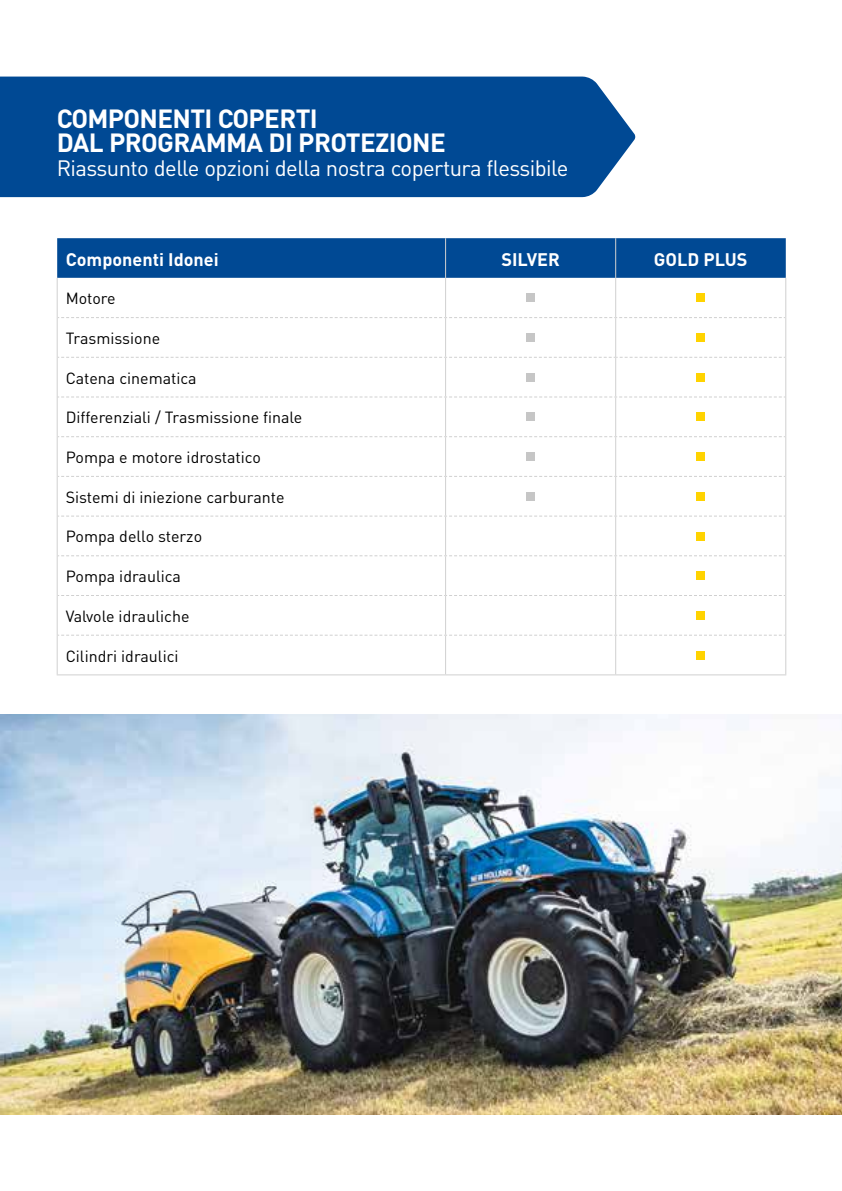
<style>
.page{position:relative;width:842px;height:1191px;background:#fff}
.page>*{position:absolute;margin:0;border:0;box-sizing:border-box;transform-origin:0 0}
.t1{font:700 26px/24px "DIN";letter-spacing:-.025em;color:#fff}
.t2{font:22px "DIN";letter-spacing:-.025em;color:#fff}
.t3{font:700 18px "DIN";color:#fff}
.t4{font:16px "DIN";color:#000}
</style>
<div class="page">
<img style="left:0;top:714px;width:842px;height:400px">
<div style="left:0;top:77px;width:635px;height:120px;background:#004994"></div>
<div style="left:57px;top:238px;width:729px;height:40px;background:#004994"></div>
<svg style="left:58px;top:356px;width:557px;height:280px"></svg>
<svg style="left:616px;top:318px;width:169px;height:342px"></svg>
<hr style="left:445px;top:238px;width:1px;height:40px;background:#d0d0d0">
<hr style="left:615px;top:238px;width:1px;height:40px;background:#d0d0d0">
<hr style="left:57px;top:278px;width:1px;height:39px;background:#d0d0d0">
<hr style="left:445px;top:278px;width:1px;height:39px;background:#d0d0d0">
<hr style="left:615px;top:278px;width:1px;height:39px;background:#d0d0d0">
<hr style="left:57px;top:317px;width:1px;height:40px;background:#d0d0d0">
<hr style="left:445px;top:318px;width:1px;height:39px;background:#d0d0d0">
<hr style="left:57px;top:357px;width:1px;height:40px;background:#d0d0d0">
<hr style="left:445px;top:358px;width:1px;height:38px;background:#d0d0d0">
<hr style="left:57px;top:397px;width:1px;height:40px;background:#d0d0d0">
<hr style="left:445px;top:397px;width:1px;height:39px;background:#d0d0d0">
<hr style="left:615px;top:397px;width:1px;height:39px;background:#d0d0d0">
<hr style="left:785px;top:397px;width:1px;height:40px;background:#d0d0d0">
<hr style="left:57px;top:437px;width:1px;height:39px;background:#d0d0d0">
<hr style="left:445px;top:437px;width:1px;height:39px;background:#d0d0d0">
<hr style="left:615px;top:437px;width:1px;height:39px;background:#d0d0d0">
<hr style="left:785px;top:437px;width:1px;height:39px;background:#d0d0d0">
<hr style="left:57px;top:476px;width:1px;height:40px;background:#d0d0d0">
<hr style="left:445px;top:477px;width:1px;height:38px;background:#d0d0d0">
<hr style="left:615px;top:477px;width:1px;height:38px;background:#d0d0d0">
<hr style="left:785px;top:476px;width:1px;height:40px;background:#d0d0d0">
<hr style="left:57px;top:516px;width:1px;height:40px;background:#d0d0d0">
<hr style="left:445px;top:516px;width:1px;height:39px;background:#d0d0d0">
<hr style="left:615px;top:516px;width:1px;height:39px;background:#d0d0d0">
<hr style="left:785px;top:516px;width:1px;height:40px;background:#d0d0d0">
<hr style="left:57px;top:556px;width:1px;height:39px;background:#d0d0d0">
<hr style="left:445px;top:556px;width:1px;height:39px;background:#d0d0d0">
<hr style="left:615px;top:556px;width:1px;height:39px;background:#d0d0d0">
<hr style="left:785px;top:556px;width:1px;height:39px;background:#d0d0d0">
<hr style="left:57px;top:595px;width:1px;height:40px;background:#d0d0d0">
<hr style="left:445px;top:596px;width:1px;height:38px;background:#d0d0d0">
<hr style="left:615px;top:596px;width:1px;height:38px;background:#d0d0d0">
<hr style="left:785px;top:595px;width:1px;height:40px;background:#d0d0d0">
<hr style="left:57px;top:635px;width:1px;height:39px;background:#d0d0d0">
<hr style="left:445px;top:635px;width:1px;height:39px;background:#d0d0d0">
<hr style="left:615px;top:635px;width:1px;height:39px;background:#d0d0d0">
<hr style="left:785px;top:635px;width:1px;height:39px;background:#d0d0d0">
<hr style="left:57px;top:674px;width:389px;height:1px;background:#d0d0d0">
<hr style="left:446px;top:674px;width:170px;height:1px;background:#d0d0d0">
<hr style="left:616px;top:674px;width:170px;height:1px;background:#d0d0d0">
<svg style="left:58px;top:317px;width:727px;height:1px"></svg>
<svg style="left:58px;top:357px;width:727px;height:1px"></svg>
<svg style="left:58px;top:396px;width:727px;height:1px"></svg>
<svg style="left:58px;top:436px;width:727px;height:1px"></svg>
<svg style="left:58px;top:476px;width:727px;height:1px"></svg>
<svg style="left:58px;top:515px;width:727px;height:1px"></svg>
<svg style="left:58px;top:555px;width:727px;height:1px"></svg>
<svg style="left:58px;top:595px;width:727px;height:1px"></svg>
<svg style="left:58px;top:634px;width:727px;height:1px"></svg>
<hr style="left:785px;top:278px;width:1px;height:39px;background:#d0d0d0">
<hr style="left:785px;top:317px;width:1px;height:40px;background:#d0d0d0">
<hr style="left:785px;top:357px;width:1px;height:40px;background:#d0d0d0">
<hr style="left:615px;top:318px;width:1px;height:39px;background:#d0d0d0">
<hr style="left:615px;top:357px;width:1px;height:39px;background:#d0d0d0">
<div style="left:526px;top:293px;width:9px;height:9px;background:#c6c6c6"></div>
<div style="left:696px;top:293px;width:9px;height:9px;background:#ffd300"></div>
<div style="left:526px;top:333px;width:9px;height:9px;background:#c6c6c6"></div>
<div style="left:696px;top:333px;width:9px;height:9px;background:#ffd300"></div>
<div style="left:526px;top:373px;width:9px;height:8px;background:#c6c6c6"></div>
<div style="left:696px;top:373px;width:9px;height:8px;background:#ffd300"></div>
<div style="left:526px;top:413px;width:9px;height:8px;background:#c6c6c6"></div>
<div style="left:696px;top:413px;width:9px;height:8px;background:#ffd300"></div>
<div style="left:526px;top:452px;width:9px;height:9px;background:#c6c6c6"></div>
<div style="left:696px;top:452px;width:9px;height:9px;background:#ffd300"></div>
<div style="left:526px;top:492px;width:9px;height:8px;background:#c6c6c6"></div>
<div style="left:696px;top:492px;width:9px;height:8px;background:#ffd300"></div>
<div style="left:696px;top:532px;width:9px;height:8px;background:#ffd300"></div>
<div style="left:696px;top:571px;width:9px;height:9px;background:#ffd300"></div>
<div style="left:696px;top:611px;width:9px;height:8px;background:#ffd300"></div>
<div style="left:696px;top:651px;width:9px;height:8px;background:#ffd300"></div>
<h1 class="t1" style="left:57px;top:105px;width:391px">COMPONENTI COPERTI<br>DAL PROGRAMMA DI PROTEZIONE</h1>
<h2 class="t2" style="left:57px;top:154px;width:513px">Riassunto delle opzioni della nostra copertura flessibile</h2>
<p class="t3" style="left:66px;top:247px;width:154px">Componenti Idonei</p>
<p class="t3" style="left:501px;top:247px;width:60px">SILVER</p>
<p class="t3" style="left:654px;top:247px;width:95px">GOLD PLUS</p>
<p class="t4" style="left:66px;top:288px;width:51px">Motore</p>
<p class="t4" style="left:66px;top:328px;width:96px">Trasmissione</p>
<p class="t4" style="left:66px;top:368px;width:132px">Catena cinematica</p>
<p class="t4" style="left:66px;top:407px;width:238px">Differenziali / Trasmissione finale</p>
<p class="t4" style="left:66px;top:447px;width:197px">Pompa e motore idrostatico</p>
<p class="t4" style="left:66px;top:487px;width:220px">Sistemi di iniezione carburante</p>
<p class="t4" style="left:66px;top:526px;width:138px">Pompa dello sterzo</p>
<p class="t4" style="left:66px;top:566px;width:117px">Pompa idraulica</p>
<p class="t4" style="left:66px;top:606px;width:125px">Valvole idrauliche</p>
<p class="t4" style="left:66px;top:646px;width:114px">Cilindri idraulici</p>
</div>
